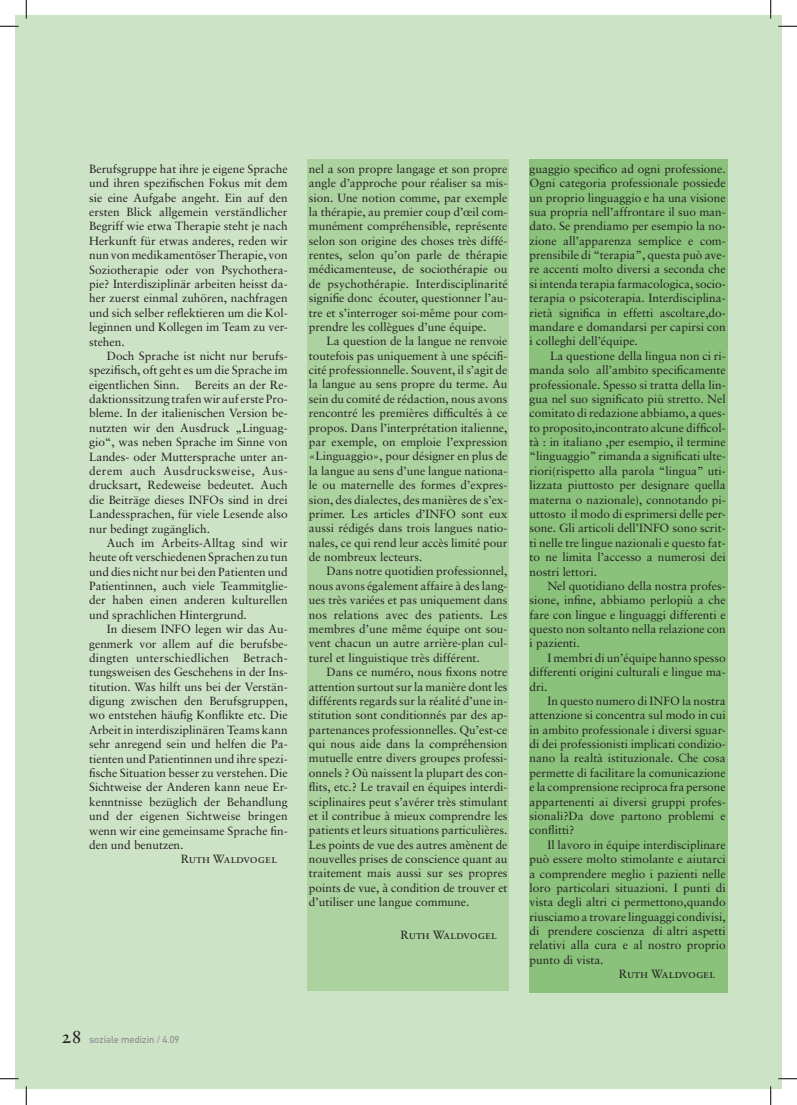
<style>
.page{position:relative;width:797px;height:1105px;background:#fff}
.page>*{position:absolute;margin:0;border:0;box-sizing:border-box;transform-origin:0 0}
.t1{font:11.88px/14.4px "Sabon";color:#231f20;text-align:justify}
.t2{font:11.88px "Sabon Roman SC";color:#231f20}
.t3{font:10px "DIN Mittelschrift";color:#939598}
.s1{font-family:"Sabon Roman Os F";font-size:18.75px;color:#231f20}
</style>
<div class="page">
<div style="left:16px;top:16px;width:754px;height:1073px;background:#cde3c6"></div>
<div style="left:770px;top:16px;width:11px;height:1073px;background:#cde3c6"></div>
<div style="left:307px;top:159px;width:202px;height:832px;background:#acd29f"></div>
<div style="left:528px;top:159px;width:199px;height:833px;background:#8ac27b"></div>
<svg style="left:0;top:25px;width:19px;height:2px"></svg>
<svg style="left:778px;top:25px;width:19px;height:2px"></svg>
<svg style="left:0;top:1078px;width:19px;height:1px"></svg>
<svg style="left:778px;top:1078px;width:19px;height:1px"></svg>
<svg style="left:25px;top:0;width:2px;height:19px"></svg>
<svg style="left:25px;top:1086px;width:2px;height:19px"></svg>
<svg style="left:770px;top:0;width:1px;height:19px"></svg>
<svg style="left:770px;top:1086px;width:1px;height:19px"></svg>
<p class="t1" style="left:89px;top:161px;width:200px">Berufsgruppe hat ihre je eigene Sprache und ihren spezifischen Fokus mit dem sie eine Aufgabe angeht. Ein auf den ersten Blick allgemein verständlicher Begriff wie etwa Therapie steht je nach Herkunft für etwas anderes, reden wir nun von medikamentöser Therapie, von Soziotherapie oder von Psychothera&shy;pie? Interdisziplinär arbeiten heisst da&shy;her zuerst einmal zuhören, nachfragen und sich selber reflektieren um die Kol&shy;leginnen und Kollegen im Team zu ver&shy;stehen.</p>
<p class="t1" style="left:89px;top:348px;width:200px;text-indent:18px">Doch Sprache ist nicht nur berufs&shy;spezifisch, oft geht es um die Sprache im eigentlichen Sinn.</p>
<p class="t1" style="left:89px;top:377px;width:200px;text-indent:106px">Bereits an der Re&shy;daktionssitzung trafen wir auf erste Pro&shy;bleme. In der italienischen Version be&shy;nutzten wir den Ausdruck „Linguag&shy;gio“, was neben Sprache im Sinne von Landes- oder Muttersprache unter an&shy;derem auch Ausdrucksweise, Aus&shy;drucksart, Redeweise bedeutet. Auch die Beiträge dieses INFOs sind in drei Landessprachen, für viele Lesende also nur bedingt zugänglich.</p>
<p class="t1" style="left:89px;top:535px;width:200px;text-indent:18px">Auch im Arbeits-Alltag sind wir heute oft verschiedenen Sprachen zu tun und dies nicht nur bei den Patienten und Patientinnen, auch viele Teammitglie&shy;der haben einen anderen kulturellen und sprachlichen Hintergrund.</p>
<p class="t1" style="left:89px;top:622px;width:200px;text-indent:18px">In diesem INFO legen wir das Au&shy;genmerk vor allem auf die berufsbe&shy;dingten unterschiedlichen Betrach&shy;tungsweisen des Geschehens in der Ins&shy;titution. Was hilft uns bei der Verstän&shy;digung zwischen den Berufsgruppen, wo entstehen häufig Konflikte etc. Die Arbeit in interdisziplinären Teams kann sehr anregend sein und helfen die Pa&shy;tienten und Patientinnen und ihre spezi&shy;fische Situation besser zu verstehen. Die Sichtweise der Anderen kann neue Er&shy;kenntnisse bezüglich der Behandlung und der eigenen Sichtweise bringen wenn wir eine gemeinsame Sprache fin&shy;den und benutzen.</p>
<p class="t2" style="left:181px;top:852px;width:98px">Ruth Waldvogel</p>
<p class="t1" style="left:309px;top:161px;width:200px">nel a son propre langage et son propre angle d’approche pour réaliser sa mis&shy;sion. Une notion comme, par exemple la thérapie, au premier coup d’œil com&shy;munément compréhensible, représente selon son origine des choses très diffé&shy;rentes, selon qu’on parle de thérapie médicamenteuse, de sociothérapie ou de psychothérapie. Interdisciplinarité signifie donc écouter, questionner l’au&shy;tre et s’interroger soi-même pour com&shy;prendre les collègues d’une équipe.</p>
<p class="t1" style="left:309px;top:334px;width:200px;text-indent:18px">La question de la langue ne renvoie toutefois pas uniquement à une spécifi&shy;cité professionnelle. Souvent, il s’agit de la langue au sens propre du terme. Au sein du comité de rédaction, nous avons rencontré les premières difficultés à ce propos. Dans l’interprétation italienne, par exemple, on emploie l’expression «Linguaggio», pour désigner en plus de la langue au sens d’une langue nationa&shy;le ou maternelle des formes d’expres&shy;sion, des dialectes, des manières de s’ex&shy;primer. Les articles d’INFO sont eux aussi rédigés dans trois langues natio&shy;nales, ce qui rend leur accès limité pour de nombreux lecteurs.</p>
<p class="t1" style="left:309px;top:564px;width:200px;text-indent:18px">Dans notre quotidien professionnel, nous avons également affaire à des lang&shy;ues très variées et pas uniquement dans nos relations avec des patients. Les membres d’une même équipe ont sou&shy;vent chacun un autre arrière-plan cul&shy;turel et linguistique très différent.</p>
<p class="t1" style="left:309px;top:665px;width:200px;text-indent:18px">Dans ce numéro, nous fixons notre attention surtout sur la manière dont les différents regards sur la réalité d’une in&shy;stitution sont conditionnés par des ap&shy;partenances professionnelles. Qu’est-ce qui nous aide dans la compréhension mutuelle entre divers groupes professi&shy;onnels ? Où naissent la plupart des con&shy;flits, etc.? Le travail en équipes interdi&shy;sciplinaires peut s’avérer très stimulant et il contribue à mieux comprendre les patients et leurs situations particulières.<br>Les points de vue des autres amènent de nouvelles prises de conscience quant au traitement mais aussi sur ses propres points de vue, à condition de trouver et d’utiliser une langue commune.</p>
<p class="t2" style="left:400px;top:927px;width:98px">Ruth Waldvogel</p>
<p class="t3" style="left:61px;top:1033px;width:120px"><span class="s1">28</span> soziale medizin / 4.09</p>
<p class="t1" style="left:529px;top:161px;width:198px">guaggio specifico ad ogni professione.<br>Ogni categoria professionale possiede un proprio linguaggio e ha una visione sua propria nell’affrontare il suo man&shy;dato. Se prendiamo per esempio la no&shy;zione all’apparenza semplice e com&shy;prensibile di “terapia”, questa può ave&shy;re accenti molto diversi a seconda che si intenda terapia farmacologica, socio&shy;terapia o psicoterapia. Interdisciplina&shy;rietà significa in effetti ascoltare,do&shy;mandare e domandarsi per capirsi con i colleghi dell’équipe.</p>
<p class="t1" style="left:529px;top:348px;width:198px;text-indent:21px">La questione della lingua non ci ri&shy;manda solo all’ambito specificamente professionale. Spesso si tratta della lin&shy;gua nel suo significato più stretto. Nel comitato di redazione abbiamo, a ques&shy;to proposito,incontrato alcune difficol&shy;tà : in italiano ,per esempio, il termine “linguaggio” rimanda a significati ulte&shy;riori(rispetto alla parola “lingua” uti&shy;lizzata piuttosto per designare quella materna o nazionale), connotando pi&shy;uttosto il modo di esprimersi delle per&shy;sone. Gli articoli dell’INFO sono scrit&shy;ti nelle tre lingue nazionali e questo fat&shy;to ne limita l’accesso a numerosi dei nostri lettori.</p>
<p class="t1" style="left:529px;top:578px;width:198px;text-indent:18px">Nel quotidiano della nostra profes&shy;sione, infine, abbiamo perlopiù a che fare con lingue e linguaggi differenti e questo non soltanto nella relazione con i pazienti.</p>
<p class="t1" style="left:529px;top:650px;width:198px;text-indent:18px">I membri di un’équipe hanno spesso differenti origini culturali e lingue ma&shy;dri.</p>
<p class="t1" style="left:529px;top:693px;width:198px;text-indent:18px">In questo numero di INFO la nostra attenzione si concentra sul modo in cui in ambito professionale i diversi sguar&shy;di dei professionisti implicati condizio&shy;nano la realtà istituzionale. Che cosa permette di facilitare la comunicazione e la comprensione reciproca fra persone appartenenti ai diversi gruppi profes&shy;sionali?Da dove partono problemi e conflitti?</p>
<p class="t1" style="left:529px;top:837px;width:198px;text-indent:18px">Il lavoro in équipe interdisciplinare può essere molto stimolante e aiutarci a comprendere meglio i pazienti nelle loro particolari situazioni. I punti di vista degli altri ci permettono,quando riusciamo a trovare linguaggi condivisi, di prendere coscienza di altri aspetti relativi alla cura e al nostro proprio punto di vista.</p>
<p class="t2" style="left:619px;top:967px;width:98px">Ruth Waldvogel</p>
</div>
